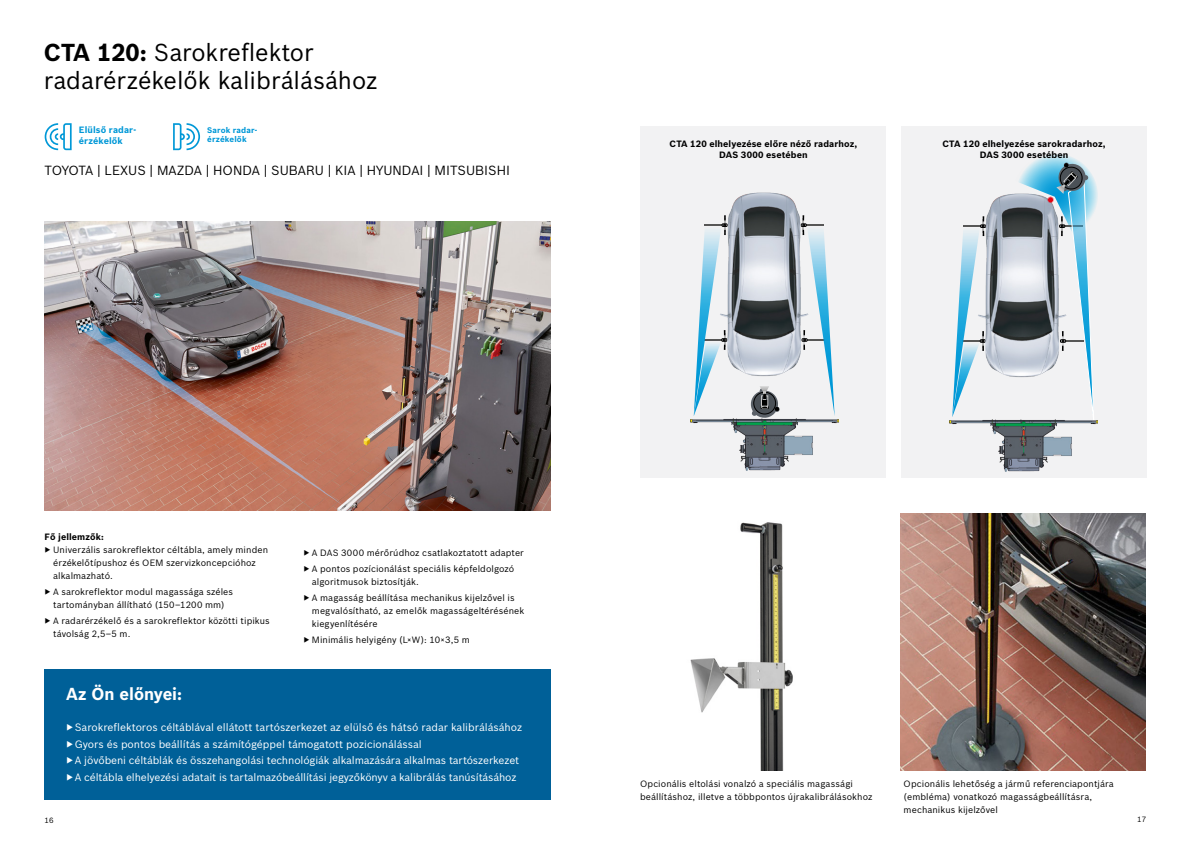
<style>
.page{position:relative;width:1191px;height:842px;background:#fff}
.page>*{position:absolute;margin:0;border:0;box-sizing:border-box;transform-origin:0 0}
.t1{font:24px/28px "Bosch Sans";color:#000}
.Headlines_Light_19_23_weiss{font:700 17px "Bosch Sans";color:#fff;scale:.96 1}
.Copy_2_4___4_8_M_reg{font:13px "Bosch Sans";color:#000}
.t2{font:10.5px "Bosch Sans";letter-spacing:-.01em;color:#fff}
.Fließtext_Light_10_12{font:9px/13px "Bosch Sans";letter-spacing:.01em;color:#000}
.Copy_2_4___4_8_M_reg-2{font:700 9px "Bosch Sans";letter-spacing:.01em;color:#000}
.Headlines_Light_19_23_weiss-2{font:700 9px "Bosch Sans";letter-spacing:.015em;color:#0098d7}
.Headlines_Light_19_23_weiss-3{font:700 8px "Bosch Sans";letter-spacing:.02em;color:#0098d7}
.t3{font:7.5px "Bosch Sans";color:#000}
.s1{font-weight:700}
.s2{font-style:italic}
</style>
<div class="page">
<svg style="left:173px;top:123px;width:27px;height:27px"></svg>
<svg style="left:45px;top:123px;width:27px;height:27px"></svg>
<div style="left:45px;top:669px;width:506px;height:131px;background:#006098"></div>
<div style="left:900px;top:127px;width:246px;height:351px;background:#f2f2f3"></div>
<img style="left:985px;top:193px;width:29px;height:184px">
<svg style="left:952px;top:216px;width:33px;height:201px"></svg>
<svg style="left:1014px;top:154px;width:84px;height:268px"></svg>
<img style="left:949px;top:419px;width:148px;height:52px">
<img style="left:690px;top:522px;width:103px;height:249px">
<img style="left:900px;top:513px;width:246px;height:258px">
<div style="left:640px;top:127px;width:245px;height:351px;background:#f2f2f3"></div>
<img style="left:691px;top:418px;width:148px;height:52px">
<svg style="left:811px;top:224px;width:23px;height:187px"></svg>
<img style="left:727px;top:192px;width:84px;height:184px">
<svg style="left:693px;top:215px;width:34px;height:201px"></svg>
<svg style="left:750px;top:386px;width:30px;height:32px"></svg>
<img style="left:45px;top:221px;width:506px;height:289px">
<p class="t1" style="left:44px;top:38px;width:335px"><span class="s1">CTA 120:</span> Sarokreflektor radarérzékelők kalibrálásához</p>
<p class="Headlines_Light_19_23_weiss-2" style="left:79px;top:124px;width:59px">Elülső radar-</p>
<p class="Headlines_Light_19_23_weiss-2" style="left:79px;top:135px;width:46px">érzékelők</p>
<p class="Headlines_Light_19_23_weiss-3" style="left:207px;top:125px;width:51px">Sarok radar-</p>
<p class="Headlines_Light_19_23_weiss-3" style="left:207px;top:134px;width:41px">érzékelők</p>
<p class="Copy_2_4___4_8_M_reg" style="left:45px;top:162px;width:467px">TOYOTA | LEXUS | MAZDA | HONDA | SUBARU | KIA | HYUNDAI | MITSUBISHI</p>
<p class="Copy_2_4___4_8_M_reg-2" style="left:669px;top:139px;width:189px">CTA 120 elhelyezése előre néző radarhoz,</p>
<p class="Copy_2_4___4_8_M_reg-2" style="left:719px;top:150px;width:90px">DAS 3000 esetében</p>
<p class="Copy_2_4___4_8_M_reg-2" style="left:942px;top:139px;width:165px">CTA 120 elhelyezése sarokradarhoz,</p>
<p class="Copy_2_4___4_8_M_reg-2" style="left:979px;top:150px;width:90px">DAS 3000 esetében</p>
<p class="Copy_2_4___4_8_M_reg-2" style="left:45px;top:531px;width:61px">Fő jellemzők:</p>
<p class="Fließtext_Light_10_12" style="left:53px;top:543px;width:216px;text-indent:-9px"><span class="s2">▶</span> Univerzális sarokreflektor céltábla, amely minden érzékelőtípushoz és OEM szervizkoncepcióhoz alkalmazható.</p>
<p class="Fließtext_Light_10_12" style="left:45px;top:585px;width:190px;text-align:center"><span class="s2">▶</span> A sarokreflektor modul magassága széles tartományban állítható (150–1200 mm)</p>
<p class="Fließtext_Light_10_12" style="left:53px;top:614px;width:218px;text-indent:-9px"><span class="s2">▶</span> A radarérzékelő és a sarokreflektor közötti tipikus távolság 2,5–5 m.</p>
<p class="Fließtext_Light_10_12" style="left:303px;top:546px;width:222px"><span class="s2">▶</span> A DAS 3000 mérőrúdhoz csatlakoztatott adapter</p>
<p class="Fließtext_Light_10_12" style="left:312px;top:562px;width:204px;text-indent:-9px"><span class="s2">▶</span> A pontos pozícionálást speciális képfeldolgozó algoritmusok biztosítják.</p>
<p class="Fließtext_Light_10_12" style="left:312px;top:591px;width:214px;text-indent:-9px"><span class="s2">▶</span> A magasság beállítása mechanikus kijelzővel is megvalósítható, az emelők magasságeltérésének kiegyenlítésére</p>
<p class="Fließtext_Light_10_12" style="left:303px;top:633px;width:168px"><span class="s2">▶</span> Minimális helyigény (L×W): 10×3,5 m</p>
<p class="Headlines_Light_19_23_weiss" style="left:66px;top:683px;width:122px">Az Ön előnyei:</p>
<p class="t2" style="left:66px;top:721px;width:457px"><span class="s2">▶</span>Sarokreflektoros céltáblával ellátott tartószerkezet az elülső és hátsó radar kalibrálásához</p>
<p class="t2" style="left:66px;top:737px;width:357px"><span class="s2">▶</span>Gyors és pontos beállítás a számítógéppel támogatott pozicionálással</p>
<p class="t2" style="left:66px;top:754px;width:454px"><span class="s2">▶</span>A jövőbeni céltáblák és összehangolási technológiák alkalmazására alkalmas tartószerkezet</p>
<p class="t2" style="left:66px;top:770px;width:452px"><span class="s2">▶</span>A céltábla elhelyezési adatait is tartalmazóbeállítási jegyzőkönyv a kalibrálás tanúsításához</p>
<p class="Fließtext_Light_10_12" style="left:640px;top:777px;width:234px">Opcionális eltolási vonalzó a speciális magassági beállításhoz, illetve a többpontos újrakalibrálásokhoz</p>
<p class="Fließtext_Light_10_12" style="left:903px;top:777px;width:212px">Opcionális lehetőség a jármű referenciapontjára (embléma) vonatkozó magasságbeállításra, mechanikus kijelzővel</p>
<p class="t3" style="left:45px;top:815px;width:11px">16</p>
<p class="t3" style="left:1137px;top:815px;width:11px">17</p>
</div>
